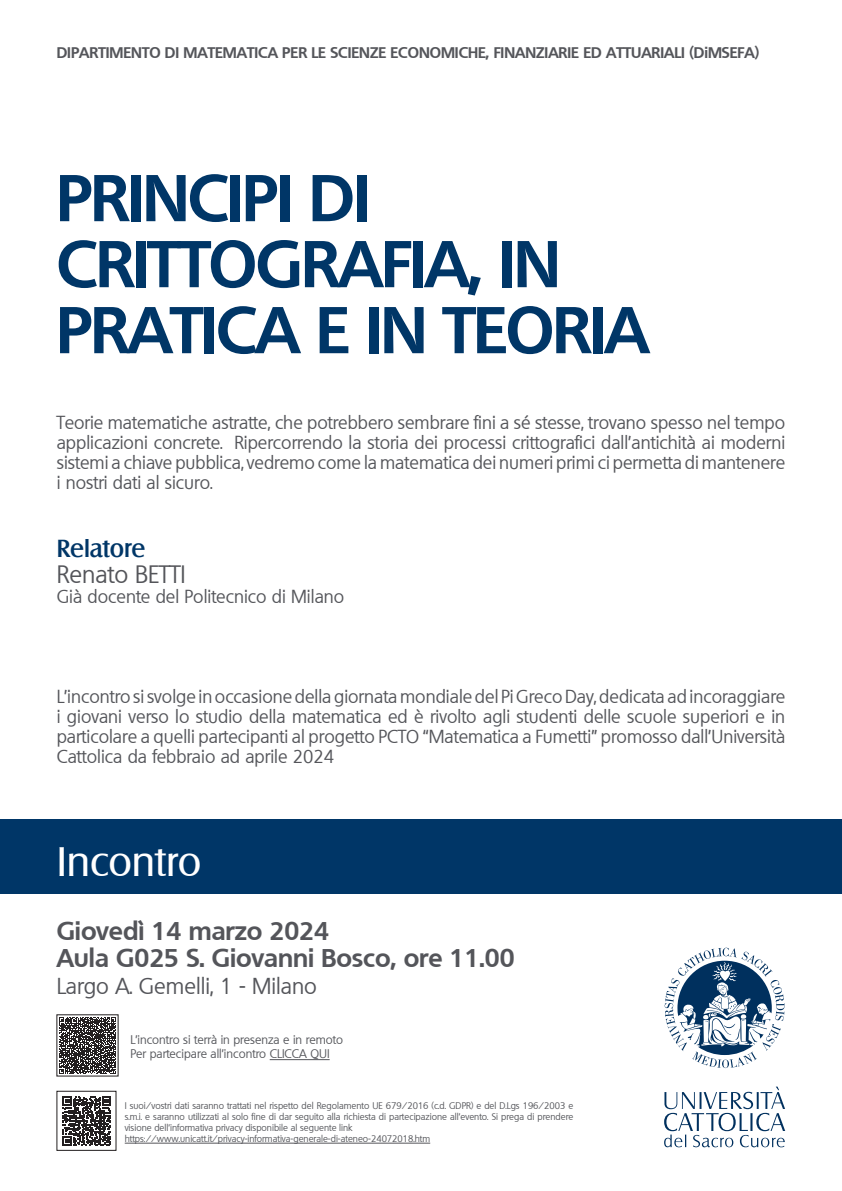
<style>
.page{position:relative;width:842px;height:1191px;background:#fff}
.page>*{position:absolute;margin:0;border:0;box-sizing:border-box;transform-origin:0 0}
.t1{font:700 64px/66px "Quebec";letter-spacing:-.015em;color:#003667}
.t2{font:40px "Salzburg";color:#fff}
.t3{font:700 25px/27px "Quebec";color:#54555a}
.t4{font:24px "Quebec";color:#54555a}
.t5{font:500 24px "Salzburg";color:#003667}
.t6{font:22px "Quebec";color:#54555a}
.t7{font:18px/20px "Quebec";color:#54555a;text-align:justify}
.t8{font:700 15px "Quebec";color:#54555a}
.t9{font:12px/14px "Quebec";color:#54555a}
.t10{font:9.2px/11.1px "Quebec";color:#54555a}
</style>
<div class="page">
<div style="left:0;top:819px;width:842px;height:75px;background:#003667"></div>
<svg style="left:665px;top:947px;width:119px;height:121px"></svg>
<svg style="left:664px;top:1086px;width:121px;height:61px"></svg>
<hr style="left:270px;top:1059px;width:60px;height:1px;background:#54555a">
<svg style="left:60px;top:1017px;width:56px;height:56px"></svg>
<svg style="left:63px;top:1096px;width:48px;height:49px"></svg>
<hr style="left:125px;top:1142px;width:305px;height:1px;background:#54555a">
<p class="t8" style="left:57px;top:43px;width:704px">DIPARTIMENTO DI MATEMATICA PER LE SCIENZE ECONOMICHE, FINANZIARIE ED ATTUARIALI (DiMSEFA)</p>
<h1 class="t1" style="left:57px;top:163px;width:594px">PRINCIPI DI<br>CRITTOGRAFIA, IN<br>PRATICA E IN TEORIA</h1>
<p class="t7" style="left:57px;top:412px;width:730px">Teorie matematiche astratte, che potrebbero sembrare fini a sé stesse, trovano spesso nel tempo applicazioni concrete. Ripercorrendo la storia dei processi crittografici dall’antichità ai moderni sistemi a chiave pubblica, vedremo come la matematica dei numeri primi ci permetta di mantenere i nostri dati al sicuro.</p>
<h3 class="t5" style="left:57px;top:534px;width:90px">Relatore</h3>
<h3 class="t4" style="left:57px;top:559px;width:131px">Renato BETTI</h3>
<p class="t7" style="left:57px;top:587px;width:289px">Già docente del Politecnico di Milano</p>
<p class="t7" style="left:57px;top:687px;width:730px">L’incontro si svolge in occasione della giornata mondiale del Pi Greco Day, dedicata ad incoraggiare i giovani verso lo studio della matematica ed è rivolto agli studenti delle scuole superiori e in particolare a quelli partecipanti al progetto PCTO “Matematica a Fumetti” promosso dall’Università Cattolica da febbraio ad aprile 2024</p>
<h2 class="t2" style="left:57px;top:837px;width:146px">Incontro</h2>
<h3 class="t3" style="left:57px;top:917px;width:459px">Giovedì 14 marzo 2024<br>Aula G025 S. Giovanni Bosco, ore 11.00</h3>
<p class="t6" style="left:57px;top:972px;width:262px">Largo A. Gemelli, 1 - Milano</p>
<p class="t9" style="left:130px;top:1033px;width:214px">L’incontro si terrà in presenza e in remoto<br>Per partecipare all’incontro CLICCA QUI</p>
<p class="t10" style="left:125px;top:1100px;width:450px">I suoi/vostri dati saranno trattati nel rispetto del Regolamento UE 679/2016 (c.d. GDPR) e del D.Lgs 196/2003 e s.m.i. e saranno utilizzati al solo fine di dar seguito alla richiesta di partecipazione all’evento. Si prega di prendere visione dell’informativa privacy disponibile al seguente link https://www.unicatt.it/privacy-informativa-generale-di-ateneo-24072018.htm</p>
</div>
